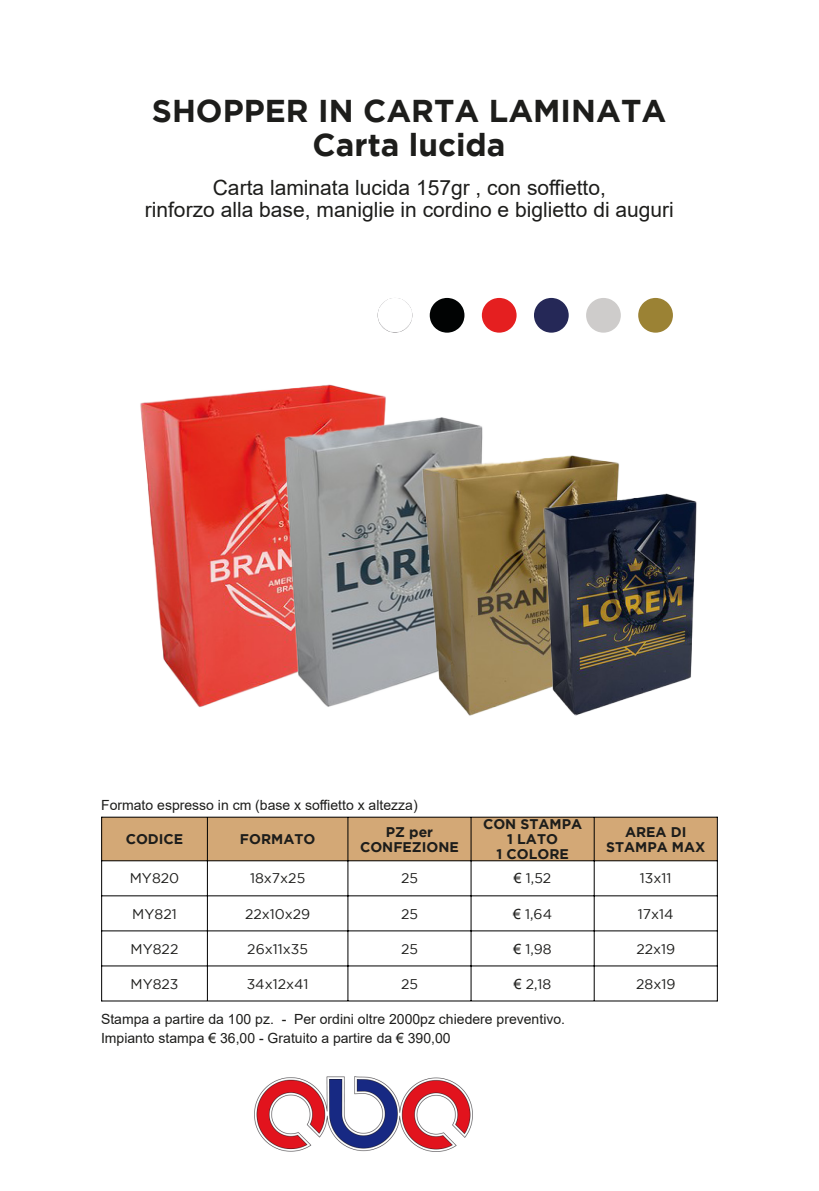
<style>
.page{position:relative;width:819px;height:1191px;background:#fff}
.page>*{position:absolute;margin:0;border:0;box-sizing:border-box;transform-origin:0 0}
.t1{font:700 31.5px/34.1px "Gotham";color:#1d1d1b;text-align:center}
.t2{font:21px/21.7px "Arial";color:#1d1d1b;text-align:center}
.t3{font:14px/18.4px "Arial";color:#1d1d1b}
.t4{font:14px "Gotham";color:#1d1d1b}
.t5{font:700 14px/14.9px "Gotham";color:#1d1d1b;text-align:center}
.s1{font-family:"Arial"}
</style>
<div class="page">
<img style="left:140px;top:384px;width:246px;height:324px">
<img style="left:258px;top:399px;width:225px;height:309px">
<img style="left:412px;top:448px;width:208px;height:268px">
<img style="left:528px;top:475px;width:169px;height:241px">
<img style="left:377px;top:298px;width:35px;height:35px">
<img style="left:429px;top:298px;width:35px;height:35px">
<img style="left:482px;top:298px;width:34px;height:35px">
<img style="left:534px;top:298px;width:34px;height:35px">
<img style="left:586px;top:298px;width:34px;height:35px">
<img style="left:638px;top:298px;width:35px;height:35px">
<div style="left:102px;top:817px;width:615px;height:43px;background:#d3a876"></div>
<hr style="left:101px;top:816px;width:1px;height:185px;background:#000">
<hr style="left:716px;top:816px;width:1px;height:185px;background:#000">
<hr style="left:207px;top:817px;width:1px;height:184px;background:#000">
<hr style="left:347px;top:817px;width:1px;height:184px;background:#000">
<hr style="left:470px;top:817px;width:1px;height:184px;background:#000">
<hr style="left:593px;top:817px;width:1px;height:184px;background:#000">
<hr style="left:102px;top:816px;width:615px;height:1px;background:#000">
<hr style="left:102px;top:860px;width:615px;height:1px;background:#000">
<hr style="left:102px;top:895px;width:615px;height:1px;background:#000">
<hr style="left:102px;top:930px;width:615px;height:1px;background:#000">
<hr style="left:102px;top:965px;width:615px;height:1px;background:#000">
<hr style="left:102px;top:1000px;width:615px;height:1px;background:#000">
<img style="left:254px;top:1076px;width:218px;height:75px">
<p class="t1" style="left:152px;top:93px;width:516px">SHOPPER IN CARTA LAMINATA<br>Carta lucida</p>
<p class="t2" style="left:145px;top:177px;width:530px">Carta laminata lucida 157gr , con soffietto,<br>rinforzo alla base, maniglie in cordino e biglietto di auguri</p>
<p class="t3" style="left:101px;top:795px;width:318px">Formato espresso in cm (base x soffietto x altezza)</p>
<p class="t5" style="left:126px;top:831px;width:59px">CODICE</p>
<p class="t5" style="left:240px;top:831px;width:77px">FORMATO</p>
<p class="t5" style="left:360px;top:824px;width:100px">PZ per<br>CONFEZIONE</p>
<p class="t5" style="left:483px;top:816px;width:101px">CON STAMPA<br>1 LATO<br>1 COLORE</p>
<p class="t5" style="left:606px;top:824px;width:101px">AREA DI<br>STAMPA MAX</p>
<p class="t4" style="left:130px;top:870px;width:51px">MY820</p>
<p class="t4" style="left:250px;top:870px;width:57px">18x7x25</p>
<p class="t4" style="left:401px;top:870px;width:18px">25</p>
<p class="t4" style="left:514px;top:870px;width:39px"><span class="s1">€</span> 1,52</p>
<p class="t4" style="left:640px;top:870px;width:33px">13x11</p>
<p class="t4" style="left:132px;top:905px;width:46px">MY821</p>
<p class="t4" style="left:245px;top:905px;width:67px">22x10x29</p>
<p class="t4" style="left:401px;top:905px;width:18px">25</p>
<p class="t4" style="left:513px;top:905px;width:40px"><span class="s1">€</span> 1,64</p>
<p class="t4" style="left:638px;top:905px;width:37px">17x14</p>
<p class="t4" style="left:131px;top:941px;width:49px">MY822</p>
<p class="t4" style="left:247px;top:941px;width:62px">26x11x35</p>
<p class="t4" style="left:401px;top:941px;width:18px">25</p>
<p class="t4" style="left:513px;top:941px;width:40px"><span class="s1">€</span> 1,98</p>
<p class="t4" style="left:636px;top:941px;width:40px">22x19</p>
<p class="t4" style="left:130px;top:976px;width:49px">MY823</p>
<p class="t4" style="left:247px;top:976px;width:63px">34x12x41</p>
<p class="t4" style="left:401px;top:976px;width:18px">25</p>
<p class="t4" style="left:514px;top:976px;width:39px"><span class="s1">€</span> 2,18</p>
<p class="t4" style="left:636px;top:976px;width:41px">28x19</p>
<p class="t3" style="left:101px;top:1010px;width:465px">Stampa a partire da 100 pz. - Per ordini oltre 2000pz chiedere preventivo.<br>Impianto stampa € 36,00 - Gratuito a partire da € 390,00</p>
</div>
